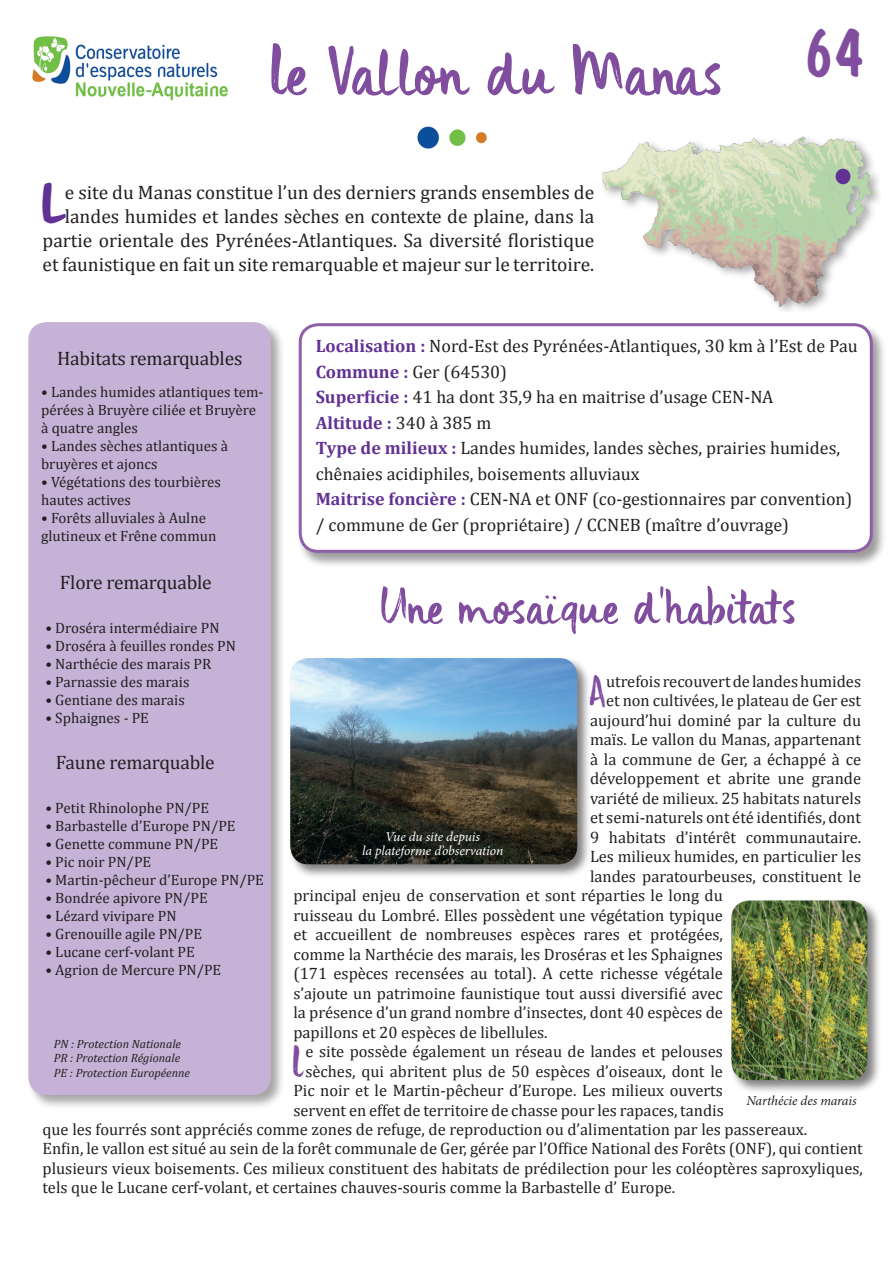
<style>
.page{position:relative;width:893px;height:1263px;background:#fff}
.page>*{position:absolute;margin:0;border:0;box-sizing:border-box;transform-origin:0 0}
.t1{font:72px "DK Uncle Edward";letter-spacing:-.04em;color:#814e9f}
.t2{font:58.2px "Scriptorama Markdown JF";color:#814e9f;scale:.8 1}
.t3{font:54px "DK Uncle Edward";letter-spacing:-.025em;color:#814e9f}
.t4{font:49.2px "Scriptorama Markdown JF";color:#613193}
.t5{font:44.55px "DK Uncle Edward";color:#814e9f}
.t6{font:19.5px/24px "Cambria";color:#231f20;text-align:right}
.t7{font:18px/25.5px "Cambria";color:#231f20}
.t8{font:16.5px/19.5px "Cambria";color:#231f20;text-align:right}
.t9{font:15px/18px "Cambria";color:#231f20}
.t10{font:italic 13.5px/13.5px "Minion Pro";letter-spacing:-.01em;color:#fff;text-align:center}
.t11{font:italic 13.5px "Minion Pro";letter-spacing:-.005em;color:#231f20}
.t12{font:italic 12px/14.4px "Cambria";color:#231f20}
.s1{font-style:italic}
.s2{font-weight:700;color:#613193}
</style>
<div class="page">
<div style="left:26px;top:320px;width:259px;height:789px;background:#231f20;opacity:.4"></div>
<div style="left:28px;top:322px;width:243px;height:773px;background:#c5b2d6;border-radius:18px"></div>
<img style="left:32px;top:36px;width:196px;height:65px">
<div style="left:296px;top:322px;width:590px;height:246px;background:#231f20;opacity:.5"></div>
<div style="left:300px;top:325px;width:571px;height:226px;background:#fff;border-radius:18px"></div>
<div style="left:299px;top:323px;width:574px;height:230px;border:3px solid #814e9f;border-radius:18px"></div>
<div style="left:288px;top:656px;width:303px;height:222px;background:#231f20;opacity:.57"></div>
<img style="left:290px;top:658px;width:287px;height:206px">
<div style="left:729px;top:898px;width:152px;height:196px;background:#231f20;opacity:.57"></div>
<img style="left:731px;top:900px;width:136px;height:180px">
<img style="left:602px;top:136px;width:278px;height:175px">
<img style="left:417px;top:126px;width:70px;height:23px">
<div style="left:836px;top:169px;width:14px;height:15px;background:#613193;border-radius:50%"></div>
<h1 class="t1" style="left:270px;top:31px;width:453px">Le Vallon du Manas</h1>
<h3 class="t4" style="left:41px;top:172px;width:28px">L</h3>
<p class="t6" style="left:43px;top:181px;width:553px">e site du Manas constitue l’un des derniers grands ensembles de landes humides et landes sèches en contexte de plaine, dans la partie orientale des Pyrénées-Atlantiques. Sa diversité floristique et faunistique en fait un site remarquable et majeur sur le territoire.</p>
<h2 class="t2" style="left:806px;top:16px;width:75px">64</h2>
<p class="t6" style="left:57px;top:346px;width:187px">Habitats remarquables</p>
<p class="t9" style="left:41px;top:383px;width:224px">• Landes humides atlantiques tem&shy;pérées à Bruyère ciliée et Bruyère à quatre angles</p>
<p class="t9" style="left:41px;top:437px;width:189px">• Landes sèches atlantiques à bruyères et ajoncs</p>
<p class="t9" style="left:41px;top:473px;width:181px">• Végétations des tourbières hautes actives</p>
<p class="t9" style="left:41px;top:509px;width:177px">• Forêts alluviales à Aulne glutineux et Frêne commun</p>
<p class="t6" style="left:60px;top:570px;width:153px">Flore remarquable</p>
<p class="t9" style="left:45px;top:619px;width:176px">• Droséra intermédiaire PN</p>
<p class="t9" style="left:45px;top:637px;width:192px">• Droséra à feuilles rondes PN</p>
<p class="t9" style="left:45px;top:655px;width:167px">• Narthécie des marais PR</p>
<p class="t9" style="left:45px;top:673px;width:146px">• Parnassie des marais</p>
<p class="t9" style="left:45px;top:691px;width:141px">• Gentiane des marais</p>
<p class="t9" style="left:45px;top:709px;width:105px">• Sphaignes <span class="s1">-</span> PE</p>
<p class="t6" style="left:56px;top:750px;width:160px">Faune remarquable</p>
<p class="t9" style="left:45px;top:799px;width:165px">• Petit Rhinolophe PN/PE</p>
<p class="t9" style="left:45px;top:817px;width:192px">• Barbastelle d’Europe PN/PE</p>
<p class="t9" style="left:45px;top:835px;width:174px">• Genette commune PN/PE</p>
<p class="t9" style="left:45px;top:853px;width:107px">• Pic noir PN/PE</p>
<p class="t9" style="left:45px;top:871px;width:220px">• Martin-pêcheur d’Europe PN/PE</p>
<p class="t9" style="left:45px;top:889px;width:164px">• Bondrée apivore PN/PE</p>
<p class="t9" style="left:45px;top:907px;width:133px">• Lézard vivipare PN</p>
<p class="t9" style="left:45px;top:925px;width:158px">• Grenouille agile PN/PE</p>
<p class="t9" style="left:45px;top:943px;width:151px">• Lucane cerf-volant PE</p>
<p class="t9" style="left:45px;top:961px;width:177px">• Agrion de Mercure PN/PE</p>
<p class="t12" style="left:54px;top:1036px;width:138px">PN : Protection Nationale<br>PR : Protection Régionale<br>PE : Protection Européenne</p>
<p class="t7" style="left:316px;top:333px;width:544px"><span class="s2">Localisation :</span> Nord-Est des Pyrénées-Atlantiques, 30 km à l’Est de Pau <span class="s2">Commune :</span> Ger (64530)<br><span class="s2">Superficie :</span> 41 ha dont 35,9 ha en maitrise d’usage CEN-NA<br><span class="s2">Altitude :</span> 340 à 385 m<br><span class="s2">Type de milieux :</span> Landes humides, landes sèches, prairies humides, chênaies acidiphiles, boisements alluviaux<br><span class="s2">Maitrise foncière :</span> CEN-NA et ONF (co-gestionnaires par convention) / commune de Ger (propriétaire) / CCNEB (maître d’ouvrage)</p>
<h3 class="t3" style="left:380px;top:576px;width:417px">Une mosaïque d’habitats</h3>
<h3 class="t5" style="left:589px;top:667px;width:18px">A</h3>
<p class="t8" style="left:606px;top:671px;width:257px">utrefois recouvert de landes humides</p>
<p class="t8" style="left:606px;top:691px;width:257px">et non cultivées, le plateau de Ger est</p>
<p class="t8" style="left:590px;top:710px;width:273px">aujourd’hui dominé par la culture du</p>
<p class="t8" style="left:590px;top:730px;width:273px">maïs. Le vallon du Manas, appartenant</p>
<p class="t8" style="left:590px;top:749px;width:273px">à la commune de Ger, a échappé à ce</p>
<p class="t8" style="left:590px;top:769px;width:273px">développement et abrite une grande</p>
<p class="t8" style="left:590px;top:788px;width:273px">variété de milieux. 25 habitats naturels</p>
<p class="t8" style="left:590px;top:808px;width:273px">et semi-naturels ont été identifiés, dont</p>
<p class="t8" style="left:590px;top:827px;width:273px">9 habitats d’intérêt communautaire.</p>
<p class="t8" style="left:590px;top:847px;width:273px">Les milieux humides, en particulier les</p>
<p class="t8" style="left:590px;top:866px;width:273px">landes paratourbeuses, constituent le</p>
<p class="t8" style="left:293px;top:886px;width:431px">principal enjeu de conservation et sont réparties le long du</p>
<p class="t8" style="left:293px;top:905px;width:431px">ruisseau du Lombré. Elles possèdent une végétation typique</p>
<p class="t8" style="left:293px;top:925px;width:431px">et accueillent de nombreuses espèces rares et protégées,</p>
<p class="t8" style="left:293px;top:944px;width:431px">comme la Narthécie des marais, les Droséras et les Sphaignes</p>
<p class="t8" style="left:293px;top:964px;width:431px">(171 espèces recensées au total). A cette richesse végétale</p>
<p class="t8" style="left:293px;top:983px;width:431px">s’ajoute un patrimoine faunistique tout aussi diversifié avec</p>
<p class="t8" style="left:293px;top:1003px;width:431px">la présence d’un grand nombre d’insectes, dont 40 espèces de</p>
<p class="t8" style="left:293px;top:1022px;width:256px">papillons et 20 espèces de libellules.</p>
<h3 class="t5" style="left:292px;top:1037px;width:14px">L</h3>
<p class="t10" style="left:362px;top:830px;width:143px">Vue du site depuis<br>la plateforme d’observation</p>
<p class="t8" style="left:293px;top:1042px;width:432px">e site possède également un réseau de landes et pelouses sèches, qui abritent plus de 50 espèces d’oiseaux, dont le Pic noir et le Martin-pêcheur d’Europe. Les milieux ouverts servent en effet de territoire de chasse pour les rapaces, tandis</p>
<p class="t11" style="left:746px;top:1091px;width:112px">Narthécie des marais</p>
<p class="t8" style="left:43px;top:1119px;width:822px;text-align:left">que les fourrés sont appréciés comme zones de refuge, de reproduction ou d’alimentation par les passereaux.<br>Enfin, le vallon est situé au sein de la forêt communale de Ger, gérée par l’Office National des Forêts (ONF), qui contient plusieurs vieux boisements. Ces milieux constituent des habitats de prédilection pour les coléoptères saproxyliques, tels que le Lucane cerf-volant, et certaines chauves-souris comme la Barbastelle d’ Europe.</p>
</div>
